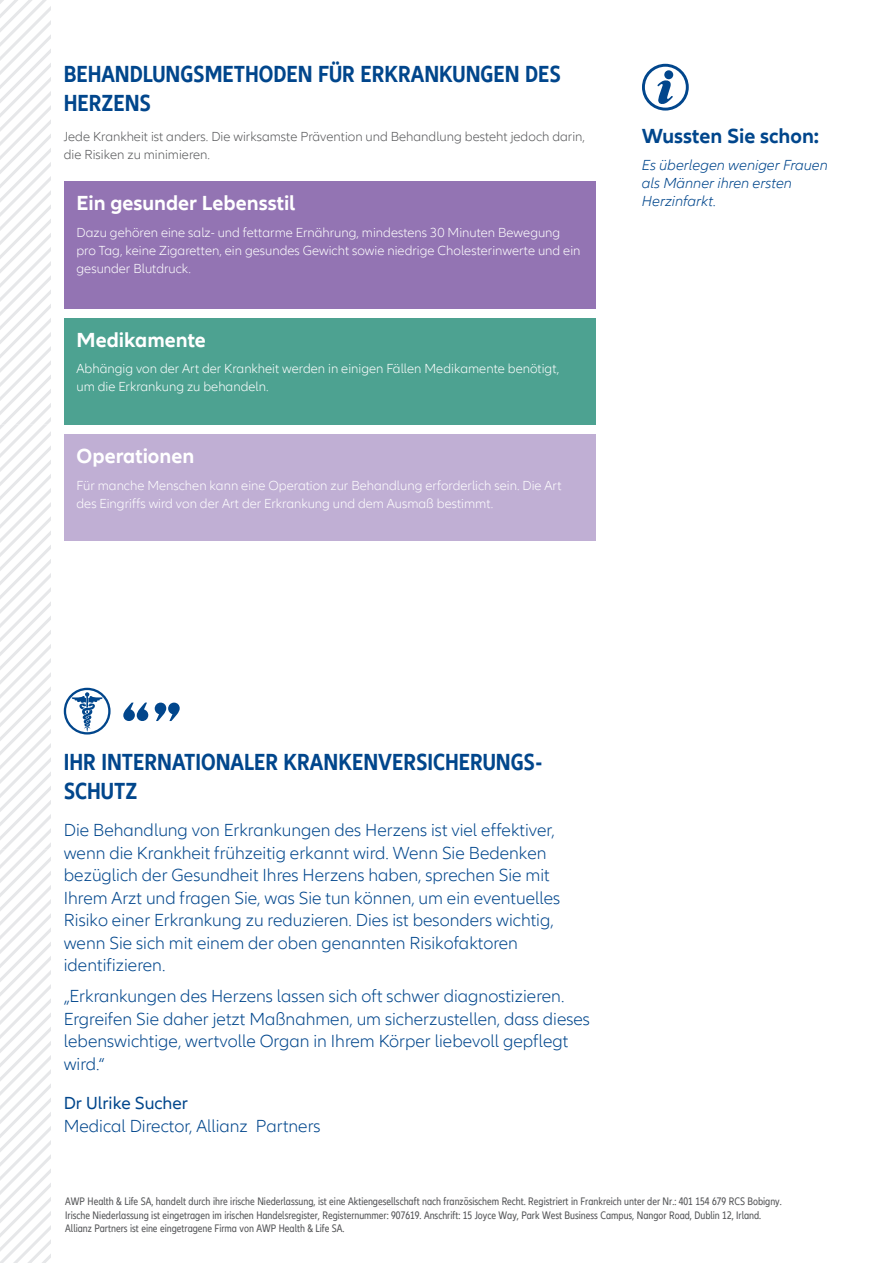
<style>
.page{position:relative;width:893px;height:1263px;background:#fff}
.page>*{position:absolute;margin:0;border:0;box-sizing:border-box;transform-origin:0 0}
.t1{font:700 condensed 24px/28.8px "Allianz Neo";color:#01468c}
.t2{font:700 21px "Allianz Neo";color:#fff}
.t3{font:700 21px "Allianz Neo";color:#01468c}
.t4{font:300 18px/22.5px "Allianz Neo";color:#01468c}
.t5{font:italic 300 15px/18px "Allianz Neo";color:#01468c}
.t6{font:300 13.5px/18px "Allianz Neo";color:#fff}
.t7{font:300 13.5px/18px "Allianz Neo";color:#57585a}
.Normal_1{font:condensed 11.25px/13.5px "Allianz Neo";color:#57585a}
.s1{font-weight:400}
</style>
<div class="page">
<svg style="left:0;top:0;width:180px;height:1263px"></svg>
<div style="left:64px;top:181px;width:531px;height:128px;background:#9374b3"></div>
<div style="left:64px;top:318px;width:531px;height:106px;background:#4da291"></div>
<div style="left:64px;top:434px;width:531px;height:107px;background:#c0afd4"></div>
<svg style="left:642px;top:64px;width:47px;height:47px"></svg>
<p class="t1" style="left:64px;top:60px;width:498px">BEHANDLUNGSMETHODEN FÜR ERKRANKUNGEN DES<br>HERZENS</p>
<p class="t7" style="left:64px;top:128px;width:523px">Jede Krankheit ist anders. Die wirksamste Prävention und Behandlung besteht jedoch darin, die Risiken zu minimieren.</p>
<p class="t2" style="left:77px;top:191px;width:220px">Ein gesunder Lebensstil</p>
<p class="t6" style="left:77px;top:224px;width:505px">Dazu gehören eine salz- und fettarme Ernährung, mindestens 30 Minuten Bewegung pro Tag, keine Zigaretten, ein gesundes Gewicht sowie niedrige Cholesterinwerte und ein gesunder Blutdruck.</p>
<p class="t2" style="left:77px;top:328px;width:131px">Medikamente</p>
<p class="t6" style="left:77px;top:360px;width:484px">Abhängig von der Art der Krankheit werden in einigen Fällen Medikamente benötigt, um die Erkrankung zu behandeln.</p>
<p class="t2" style="left:77px;top:444px;width:119px">Operationen</p>
<p class="t6" style="left:77px;top:477px;width:486px">Für manche Menschen kann eine Operation zur Behandlung erforderlich sein. Die Art des Eingriffs wird von der Art der Erkrankung und dem Ausmaß bestimmt.</p>
<p class="t3" style="left:642px;top:124px;width:179px">Wussten Sie schon:</p>
<p class="t5" style="left:642px;top:156px;width:187px">Es überlegen weniger Frauen als Männer ihren ersten<br>Herzinfarkt.</p>
<p class="t1" style="left:64px;top:748px;width:480px">IHR INTERNATIONALER KRANKENVERSICHERUNGS-<br>SCHUTZ</p>
<p class="t4" style="left:64px;top:820px;width:498px">Die Behandlung von Erkrankungen des Herzens ist viel effektiver, wenn die Krankheit frühzeitig erkannt wird. Wenn Sie Bedenken bezüglich der Gesundheit Ihres Herzens haben, sprechen Sie mit Ihrem Arzt und fragen Sie, was Sie tun können, um ein eventuelles Risiko einer Erkrankung zu reduzieren. Dies ist besonders wichtig, wenn Sie sich mit einem der oben genannten Risikofaktoren identifizieren.</p>
<p class="t4" style="left:64px;top:986px;width:528px">„Erkrankungen des Herzens lassen sich oft schwer diagnostizieren.<br>Ergreifen Sie daher jetzt Maßnahmen, um sicherzustellen, dass dieses lebenswichtige, wertvolle Organ in Ihrem Körper liebevoll gepflegt wird.“</p>
<p class="t4" style="left:64px;top:1093px;width:258px"><span class="s1">Dr Ulrike Sucher<br></span>Medical Director, Allianz Partners</p>
<p class="Normal_1" style="left:65px;top:1195px;width:718px">AWP Health &amp; Life SA, handelt durch ihre irische Niederlassung, ist eine Aktiengesellschaft nach französischem Recht. Registriert in Frankreich unter der Nr.: 401 154 679 RCS Bobigny.<br>Irische Niederlassung ist eingetragen im irischen Handelsregister, Registernummer: 907619. Anschrift: 15 Joyce Way, Park West Business Campus, Nangor Road, Dublin 12, Irland.<br>Allianz Partners ist eine eingetragene Firma von AWP Health &amp; Life SA.</p>
</div>
